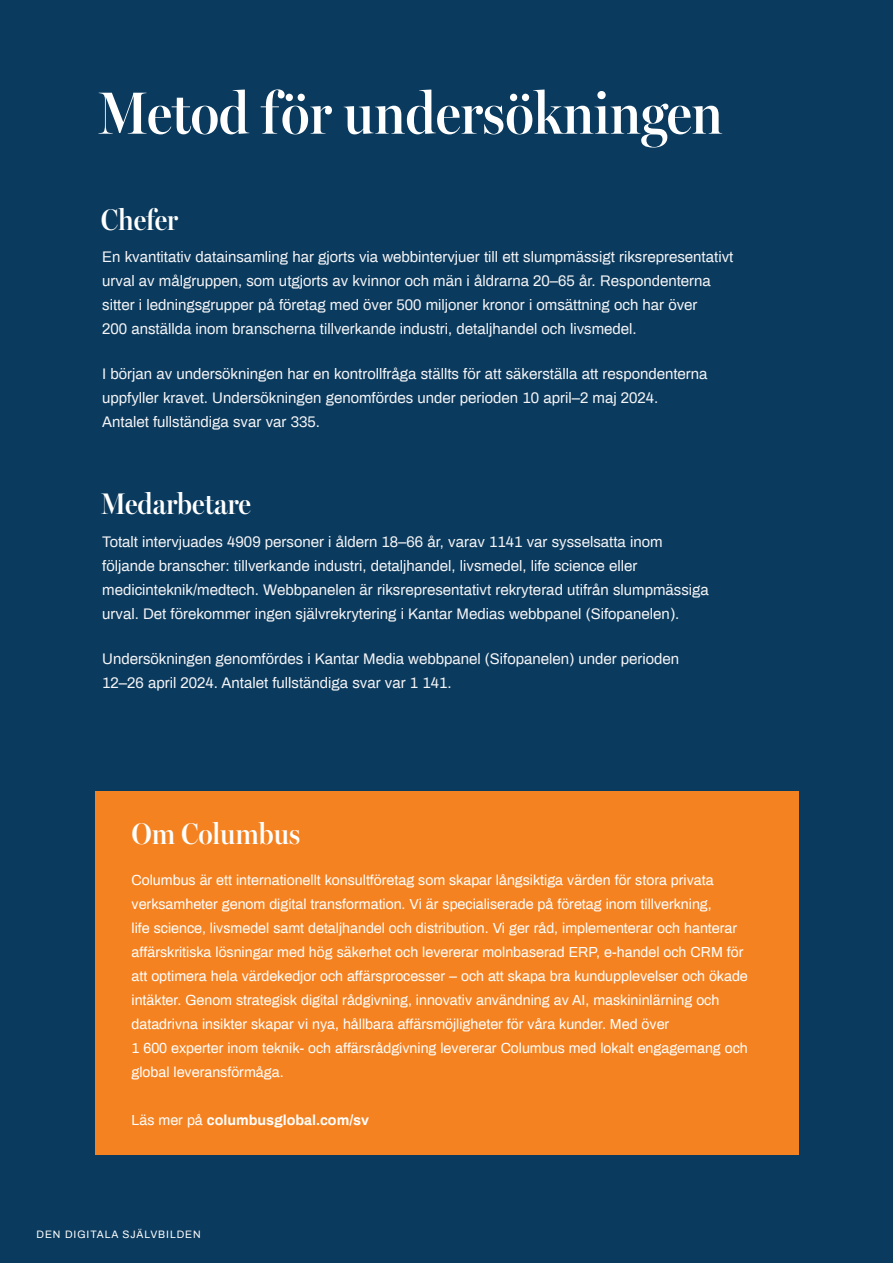
<style>
.page{position:relative;width:893px;height:1263px;background:#fff}
.page>*{position:absolute;margin:0;border:0;box-sizing:border-box;transform-origin:0 0}
.t1{font:600 60px "Miller Banner Condensed";letter-spacing:-.005em;color:#fff}
.t2{font:600 30px "Miller Banner Condensed";letter-spacing:-.005em;color:#fff}
.t3{font:15px/24px "Archivo";color:#f4f4f6}
.t4{font:14.25px/24px "Archivo";color:#fff}
.t5{font:700 14.25px "Archivo";color:#fff}
.t6{font:10.5px "Archivo";letter-spacing:.085em;color:#fff}
.s1{font-weight:400}
</style>
<div class="page">
<div style="left:1px;top:0;width:892px;height:1263px;background:#0a3a5d"></div>
<div style="left:95px;top:791px;width:703px;height:364px;background:#f58220"></div>
<h1 class="t1" style="left:98px;top:66px;width:627px">Metod för undersökningen</h1>
<h2 class="t2" style="left:101px;top:196px;width:79px">Chefer</h2>
<p class="t3" style="left:102px;top:244px;width:633px">En kvantitativ datainsamling har gjorts via webbintervjuer till ett slumpmässigt riksrepresentativt urval av målgruppen, som utgjorts av kvinnor och män i åldrarna 20–65 år. Respondenterna sitter i ledningsgrupper på företag med över 500 miljoner kronor i omsättning och har över<br>200 anställda inom branscherna tillverkande industri, detaljhandel och livsmedel.</p>
<p class="t3" style="left:102px;top:361px;width:607px">I början av undersökningen har en kontrollfråga ställts för att säkerställa att respondenterna uppfyller kravet. Undersökningen genomfördes under perioden 10 april–2 maj 2024.<br>Antalet fullständiga svar var 335.</p>
<h2 class="t2" style="left:101px;top:480px;width:152px">Medarbetare</h2>
<p class="t3" style="left:102px;top:529px;width:608px">Totalt intervjuades 4909 personer i åldern 18–66 år, varav 1141 var sysselsatta inom följande branscher: tillverkande industri, detaljhandel, livsmedel, life science eller medicinteknik/medtech. Webbpanelen är riksrepresentativt rekryterad utifrån slumpmässiga urval. Det förekommer ingen självrekrytering i Kantar Medias webbpanel (Sifopanelen).</p>
<p class="t3" style="left:102px;top:646px;width:578px">Undersökningen genomfördes i Kantar Media webbpanel (Sifopanelen) under perioden<br>12–26 april 2024. Antalet fullständiga svar var 1 141.</p>
<h2 class="t2" style="left:132px;top:810px;width:170px">Om Columbus</h2>
<p class="t4" style="left:132px;top:867px;width:618px">Columbus är ett internationellt konsultföretag som skapar långsiktiga värden för stora privata verksamheter genom digital transformation. Vi är specialiserade på företag inom tillverkning,<br>life science, livsmedel samt detaljhandel och distribution. Vi ger råd, implementerar och hanterar affärskritiska lösningar med hög säkerhet och levererar molnbaserad ERP, e-handel och CRM för att optimera hela värdekedjor och affärsprocesser – och att skapa bra kundupplevelser och ökade intäkter. Genom strategisk digital rådgivning, innovativ användning av AI, maskininlärning och datadrivna insikter skapar vi nya, hållbara affärsmöjligheter för våra kunder. Med över<br>1 600 experter inom teknik- och affärsrådgivning levererar Columbus med lokalt engagemang och global leveransförmåga.</p>
<p class="t5" style="left:132px;top:1110px;width:239px"><span class="s1">Läs mer på</span> columbusglobal.com/sv</p>
<p class="t6" style="left:37px;top:1227px;width:166px">DEN DIGITALA SJÄLVBILDEN</p>
</div>
